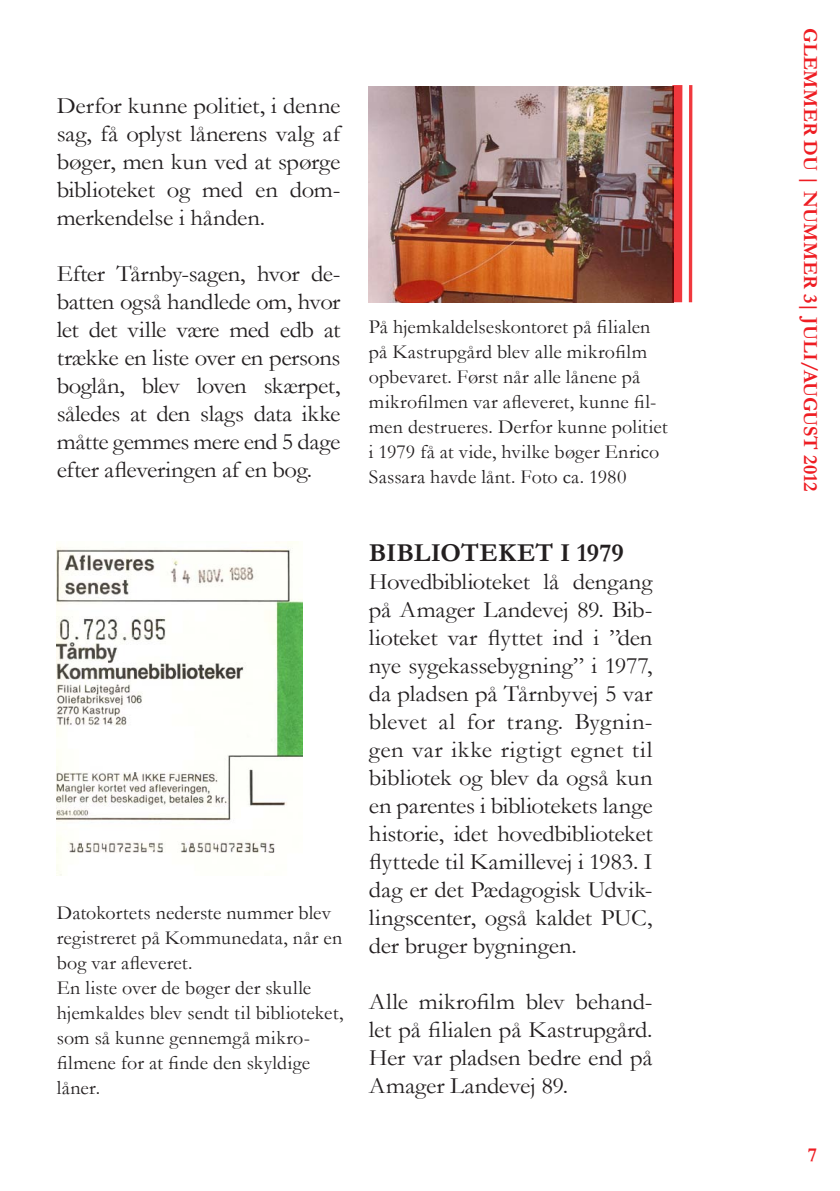
<style>
.page{position:relative;width:840px;height:1191px;background:#fff}
.page>*{position:absolute;margin:0;border:0;box-sizing:border-box;transform-origin:0 0}
.Afsnitstitel{font:700 26px "Garamond";color:#231f20}
.Brødtekst{font:23.6px/28px "Garamond";letter-spacing:-.01em;color:#231f20;text-align:justify;scale:1.05 1}
.Billedtekst_sort_høj{font:20px/25px "Garamond";letter-spacing:.005em;color:#231f20}
.t1{font:700 20px "Garamond";letter-spacing:.005em;color:#ee1d23}
</style>
<div class="page">
<img style="left:369px;top:86px;width:302px;height:216px">
<img style="left:57px;top:541px;width:245px;height:334px">
<svg style="left:688px;top:85px;width:4px;height:217px"></svg>
<svg style="left:671px;top:85px;width:11px;height:217px;background:#cd3234"></svg>
<p class="Brødtekst" style="left:57px;top:91px;width:271px">Derfor kunne politiet, i denne sag, få oplyst lånerens valg af bøger, men kun ved at spørge biblioteket og med en dom&shy;merkendelse i hånden.</p>
<p class="Brødtekst" style="left:57px;top:259px;width:271px">Efter Tårnby-sagen, hvor de&shy;batten også handlede om, hvor let det ville være med edb at trække en liste over en persons boglån, blev loven skærpet, således at den slags data ikke måtte gemmes mere end 5 dage efter afleveringen af en bog.</p>
<p class="Billedtekst_sort_høj" style="left:57px;top:899px;width:287px">Datokortets nederste nummer blev registreret på Kommunedata, når en bog var afleveret.</p>
<p class="Billedtekst_sort_høj" style="left:57px;top:974px;width:288px">En liste over de bøger der skulle hjemkaldes blev sendt til biblioteket, som så kunne gennemgå mikro&shy;filmene for at finde den skyldige låner.</p>
<p class="Billedtekst_sort_høj" style="left:369px;top:313px;width:300px">På hjemkaldelseskontoret på filialen på Kastrupgård blev alle mikrofilm opbevaret. Først når alle lånene på mikrofilmen var afleveret, kunne fil&shy;men destrueres. Derfor kunne politiet i 1979 få at vide, hvilke bøger Enrico Sassara havde lånt. Foto ca. 1980</p>
<p class="Afsnitstitel" style="left:369px;top:535px;width:256px">BIBLIOTEKET I 1979</p>
<p class="Brødtekst" style="left:369px;top:567px;width:271px">Hovedbiblioteket lå dengang på Amager Landevej 89. Bib&shy;lioteket var flyttet ind i ”den nye sygekassebygning” i 1977, da pladsen på Tårnbyvej 5 var blevet al for trang. Bygnin&shy;gen var ikke rigtigt egnet til bibliotek og blev da også kun en parentes i bibliotekets lange historie, idet hovedbiblioteket flyttede til Kamillevej i 1983. I dag er det Pædagogisk Udvik&shy;lingscenter, også kaldet PUC, der bruger bygningen.</p>
<p class="Brødtekst" style="left:369px;top:987px;width:271px">Alle mikrofilm blev behand&shy;let på filialen på Kastrupgård.<br>Her var pladsen bedre end på Amager Landevej 89.</p>
<p class="t1" style="left:823px;top:28px;width:465px;rotate:90deg">GLEMMER DU | NUMMER 3| JULI/AUGUST 2012</p>
<p class="t1" style="left:807px;top:1140px;width:11px">7</p>
</div>
